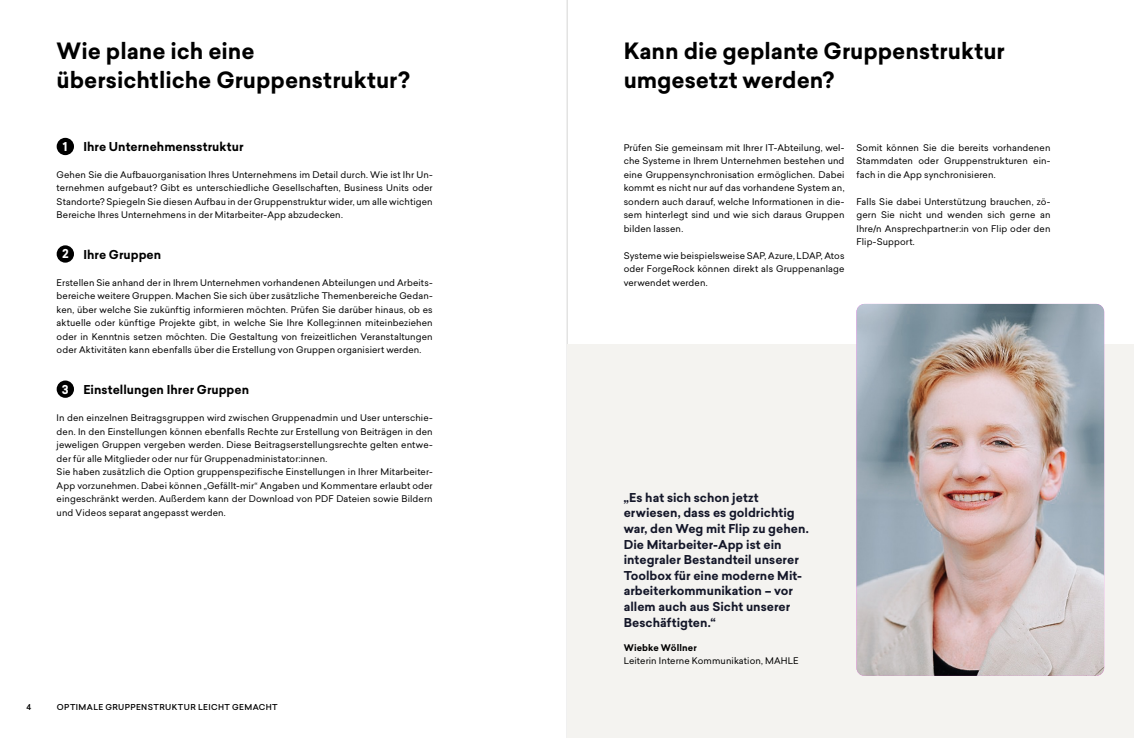
<style>
.page{position:relative;width:1134px;height:738px;background:#fff}
.page>*{position:absolute;margin:0;border:0;box-sizing:border-box;transform-origin:0 0}
.t1{font:700 22px/28.6px "Sailec";color:#000}
.t2{font:700 12px/15.6px "Sailec";color:#141729}
.t3{font:700 12px "Sailec";letter-spacing:.005em;color:#000}
.t4{font:700 12px "Sailec";color:#fff}
.t5{font:9px/13.5px "Sailec";letter-spacing:.01em;color:#000;text-align:justify}
.t6{font:700 9px "Sailec";letter-spacing:.015em;color:#000}
.t7{font:500 8px "Sailec";letter-spacing:.05em;color:#000}
.s1{color:#fff}
</style>
<div class="page">
<hr style="left:567px;top:0;width:1px;height:737px;background:#d6d5d4">
<div style="left:57px;top:245px;width:17px;height:17px;background:#000;border-radius:50%"></div>
<div style="left:57px;top:380px;width:17px;height:17px;background:#000;border-radius:50%"></div>
<div style="left:57px;top:138px;width:17px;height:17px;background:#000;border-radius:50%"></div>
<div style="left:567px;top:344px;width:567px;height:393px;background:#f4f3f0"></div>
<img style="left:856px;top:304px;width:248px;height:371px">
<h1 class="t1" style="left:57px;top:37px;width:355px">Wie plane ich eine übersichtliche Gruppenstruktur?</h1>
<h1 class="t1" style="left:624px;top:37px;width:383px">Kann die geplante Gruppenstruktur umgesetzt werden?</h1>
<h2 class="t4" style="left:63px;top:138px;width:6px">1</h2>
<h2 class="t3" style="left:83px;top:138px;width:162px">Ihre Unternehmensstruktur</h2>
<p class="t5" style="left:624px;top:140px;width:222px">Prüfen Sie gemeinsam mit Ihrer IT-Abteilung, wel&shy;che Systeme in Ihrem Unternehmen bestehen und eine Gruppensynchronisation ermöglichen. Dabei kommt es nicht nur auf das vorhandene System an, sondern auch darauf, welche Informationen in die&shy;sem hinterlegt sind und wie sich daraus Gruppen bilden lassen.</p>
<p class="t5" style="left:624px;top:248px;width:222px">Systeme wie beispielsweise SAP, Azure, LDAP, Atos oder ForgeRock können direkt als Gruppenanlage verwendet werden.</p>
<p class="t5" style="left:57px;top:167px;width:378px">Gehen Sie die Aufbauorganisation Ihres Unternehmens im Detail durch. Wie ist Ihr Un&shy;ternehmen aufgebaut? Gibt es unterschiedliche Gesellschaften, Business Units oder Standorte? Spiegeln Sie diesen Aufbau in der Gruppenstruktur wider, um alle wichtigen Bereiche Ihres Unternehmens in der Mitarbeiter-App abzudecken.</p>
<h2 class="t3" style="left:62px;top:246px;width:101px"><span class="s1">2</span> Ihre Gruppen</h2>
<p class="t5" style="left:57px;top:275px;width:378px">Erstellen Sie anhand der in Ihrem Unternehmen vorhandenen Abteilungen und Arbeits&shy;bereiche weitere Gruppen. Machen Sie sich über zusätzliche Themenbereiche Gedan&shy;ken, über welche Sie zukünftig informieren möchten. Prüfen Sie darüber hinaus, ob es aktuelle oder künftige Projekte gibt, in welche Sie Ihre Kolleg:innen miteinbeziehen oder in Kenntnis setzen möchten. Die Gestaltung von freizeitlichen Veranstaltungen oder Aktivitäten kann ebenfalls über die Erstellung von Gruppen organisiert werden.</p>
<h2 class="t3" style="left:62px;top:381px;width:189px"><span class="s1">3</span> Einstellungen Ihrer Gruppen</h2>
<p class="t5" style="left:57px;top:410px;width:378px;text-align:left">In den einzelnen Beitragsgruppen wird zwischen Gruppenadmin und User unterschie&shy;den. In den Einstellungen können ebenfalls Rechte zur Erstellung von Beiträgen in den jeweligen Gruppen vergeben werden. Diese Beitragserstellungsrechte gelten entwe&shy;der für alle Mitglieder oder nur für Gruppenadministator:innen.<br>Sie haben zusätzlich die Option gruppenspezifische Einstellungen in Ihrer Mitarbeiter-App vorzunehmen. Dabei können „Gefällt-mir“ Angaben und Kommentare erlaubt oder eingeschränkt werden. Außerdem kann der Download von PDF Dateien sowie Bildern und Videos separat angepasst werden.</p>
<p class="t2" style="left:624px;top:489px;width:186px">„Es hat sich schon jetzt erwiesen, dass es goldrichtig war, den Weg mit Flip zu gehen.<br>Die Mitarbeiter-App ist ein integraler Bestandteil unserer<br>Toolbox für eine moderne Mit&shy;arbeiterkommunikation – vor allem auch aus Sicht unserer<br>Beschäftigten.“</p>
<p class="t6" style="left:624px;top:640px;width:75px">Wiebke Wöllner</p>
<p class="t5" style="left:624px;top:653px;width:176px">Leiterin Interne Kommunikation, MAHLE</p>
<p class="t5" style="left:856px;top:140px;width:195px">Somit können Sie die bereits vorhandenen Stammdaten oder Gruppenstrukturen ein&shy;fach in die App synchronisieren.</p>
<p class="t5" style="left:856px;top:194px;width:195px">Falls Sie dabei Unterstützung brauchen, zö&shy;gern Sie nicht und wenden sich gerne an Ihre/n Ansprechpartner:in von Flip oder den Flip-Support.</p>
<p class="t7" style="left:27px;top:701px;width:6px">4</p>
<p class="t7" style="left:57px;top:701px;width:222px">OPTIMALE GRUPPENSTRUKTUR LEICHT GEMACHT</p>
</div>
